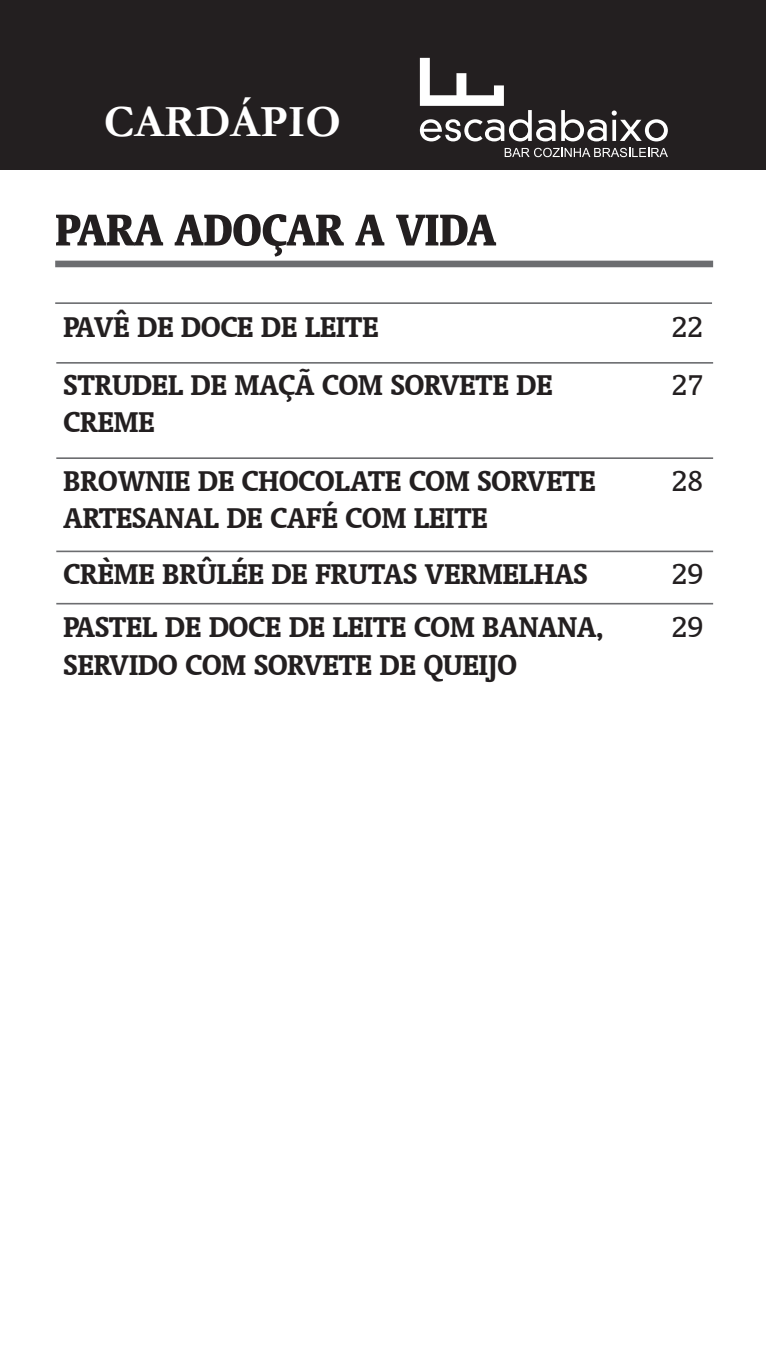
<style>
.page{position:relative;width:766px;height:1361px;background:#fff}
.page>*{position:absolute;margin:0;border:0;box-sizing:border-box;transform-origin:0 0}
.t1{font:700 condensed 50.85px "Oranda BT";color:#231f20}
.t2{font:700 45px "Garamond";color:#fff}
.t3{font:700 32.4px/37.2px "Oranda BT";color:#231f20}
.t4{font:32.4px "Oranda BT";color:#231f20}
</style>
<div class="page">
<div style="left:0;top:0;width:765px;height:170px;background:#231f20"></div>
<svg style="left:561px;top:110px;width:106px;height:31px"></svg>
<svg style="left:420px;top:58px;width:135px;height:83px"></svg>
<svg style="left:504px;top:148px;width:163px;height:9px"></svg>
<div style="left:55px;top:261px;width:658px;height:6px;background:#6c6d70"></div>
<hr style="left:55px;top:302px;width:656px;height:2px;background:#6c6d70">
<hr style="left:56px;top:362px;width:657px;height:2px;background:#6c6d70">
<hr style="left:56px;top:457px;width:657px;height:2px;background:#6c6d70">
<hr style="left:56px;top:550px;width:657px;height:2px;background:#6c6d70">
<hr style="left:56px;top:603px;width:657px;height:1px;background:#6c6d70">
<h2 class="t2" style="left:104px;top:95px;width:239px">CARDÁPIO</h2>
<p class="t1" style="left:55px;top:199px;width:442px">PARA ADOÇAR A VIDA</p>
<p class="t3" style="left:64px;top:307px;width:316px">PAVÊ DE DOCE DE LEITE</p>
<p class="t4" style="left:671px;top:308px;width:33px">22</p>
<p class="t3" style="left:64px;top:365px;width:490px">STRUDEL DE MAÇÃ COM SORVETE DE<br>CREME</p>
<p class="t4" style="left:671px;top:366px;width:33px">27</p>
<p class="t3" style="left:64px;top:461px;width:533px">BROWNIE DE CHOCOLATE COM SORVETE<br>ARTESANAL DE CAFÉ COM LEITE</p>
<p class="t4" style="left:671px;top:462px;width:33px">28</p>
<p class="t3" style="left:64px;top:555px;width:525px">CRÈME BRÛLÉE DE FRUTAS VERMELHAS</p>
<p class="t4" style="left:671px;top:556px;width:33px">29</p>
<p class="t3" style="left:64px;top:608px;width:541px">PASTEL DE DOCE DE LEITE COM BANANA,<br>SERVIDO COM SORVETE DE QUEIJO</p>
<p class="t4" style="left:671px;top:609px;width:33px">29</p>
</div>
